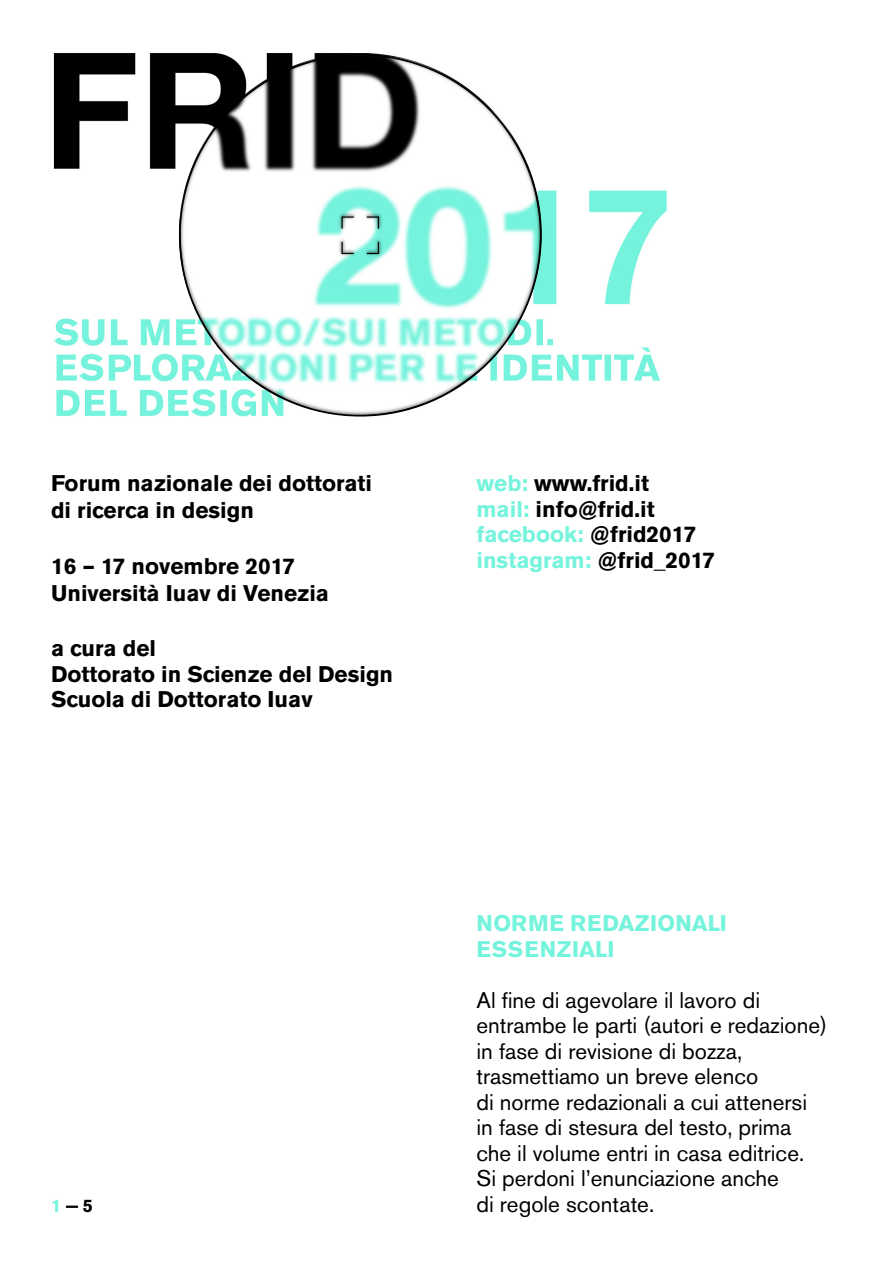
<style>
.page{position:relative;width:893px;height:1263px;background:#fff}
.page>*{position:absolute;margin:0;border:0;box-sizing:border-box;transform-origin:0 0}
.t1{font:22.5px/25.5px "Akzidenz Grotesk BE";color:#000}
.t2{font:700 22.5px/25.5px "Akzidenz Grotesk BE";color:#000}
.t3{font:700 22.5px/25.5px "Akzidenz Grotesk BE";letter-spacing:.02em;color:#75f3dc}
.t4{font:700 18px "Akzidenz Grotesk BE";color:#000}
.s1{color:#75f3dc}
</style>
<div class="page">
<img style="left:53px;top:53px;width:614px;height:364px">
<svg style="left:341px;top:216px;width:14px;height:14px"></svg>
<svg style="left:366px;top:216px;width:14px;height:14px"></svg>
<svg style="left:366px;top:241px;width:14px;height:14px"></svg>
<svg style="left:341px;top:241px;width:14px;height:14px"></svg>
<p class="t2" style="left:51px;top:470px;width:323px;line-height:27px">Forum nazionale dei dottorati di ricerca in design</p>
<p class="t2" style="left:51px;top:552px;width:279px;line-height:27px">16 – 17 novembre 2017<br>Università Iuav di Venezia</p>
<p class="t2" style="left:51px;top:636px;width:344px">a cura del<br>Dottorato in Scienze del Design<br>Scuola di Dottorato Iuav</p>
<p class="t2" style="left:476px;top:471px;width:240px"><span class="s1">web:</span> www.frid.it<br><span class="s1">mail:</span> info@frid.it <span class="s1">facebook:</span> @frid2017 <span class="s1">instagram:</span> @frid_2017</p>
<p class="t3" style="left:476px;top:911px;width:252px">NORME REDAZIONALI<br>ESSENZIALI</p>
<p class="t1" style="left:476px;top:987px;width:352px">Al fine di agevolare il lavoro di entrambe le parti (autori e redazione) in fase di revisione di bozza, trasmettiamo un breve elenco<br>di norme redazionali a cui attenersi in fase di stesura del testo, prima che il volume entri in casa editrice.<br>Si perdoni l’enunciazione anche</p>
<p class="t4" style="left:51px;top:1195px;width:43px"><span class="s1">1</span> − 5</p>
<p class="t1" style="left:476px;top:1191px;width:179px">di regole scontate.</p>
</div>
